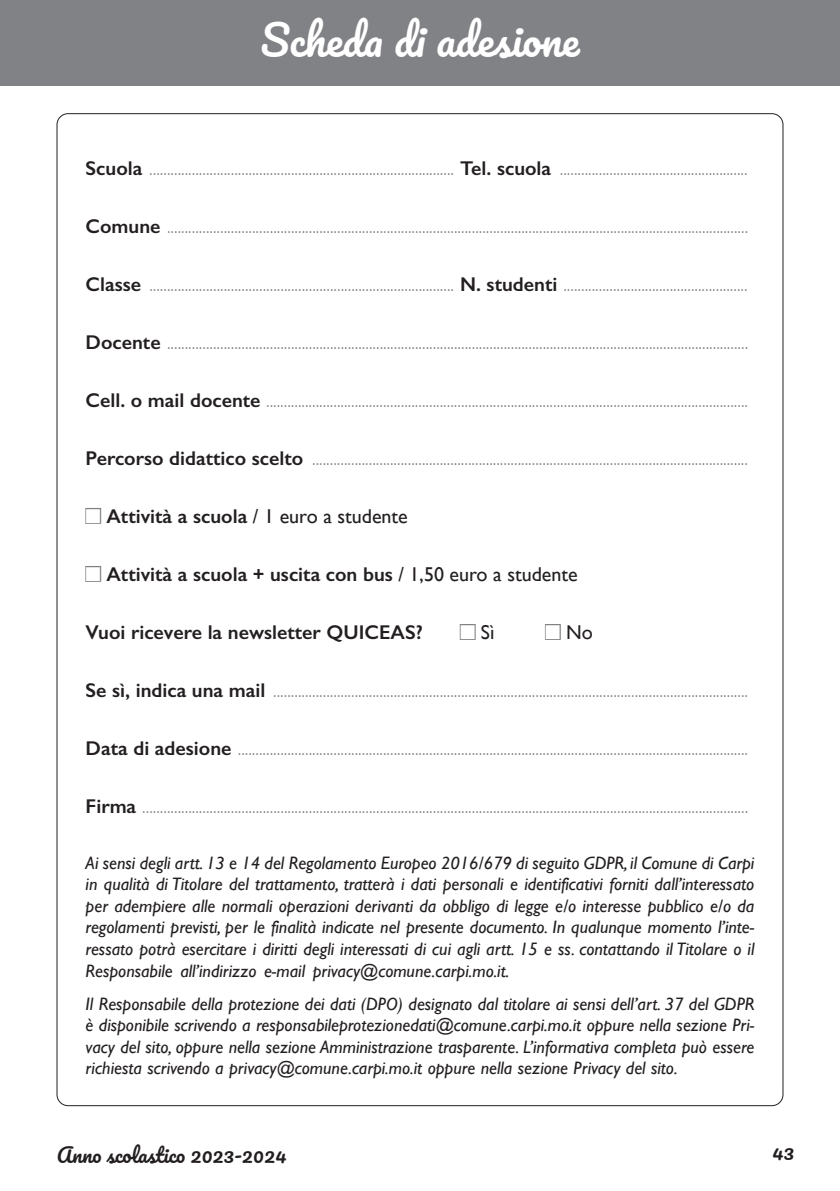
<style>
.page{position:relative;width:840px;height:1191px;background:#fff}
.page>*{position:absolute;margin:0;border:0;box-sizing:border-box;transform-origin:0 0}
.Titolo{font:42px "Pacifico";color:#fff}
.t1{font:300 20px "Gill Sans";color:#808285}
.t2{font:600 20px "Gill Sans";color:#231f20}
.t3{font:20px "Pacifico";color:#231f20}
.t4{font:20px "Gill Sans";color:#231f20}
.t5{font:italic 18px/21.6px "Gill Sans";color:#231f20;text-align:justify}
.s1{font-weight:600;color:#231f20}
.s2{color:#808285}
.s3{font-weight:400}
</style>
<div class="page">
<div style="left:0;top:0;width:839px;height:85px;background:#808285"></div>
<p class="Titolo" style="left:260px;top:18px;width:320px">Scheda di adesione</p>
<p class="t1" style="left:86px;top:152px;width:663px"><span class="s1">Scuola</span> ...................................................................................... <span class="s1">Tel. scuola</span> .....................................................</p>
<p class="t1" style="left:86px;top:210px;width:663px"><span class="s1">Comune</span> ....................................................................................................................................................................</p>
<p class="t1" style="left:86px;top:268px;width:663px"><span class="s1">Classe</span> ...................................................................................... <span class="s1">N. studenti</span> ....................................................</p>
<p class="t1" style="left:86px;top:326px;width:663px"><span class="s1">Docente</span> ....................................................................................................................................................................</p>
<p class="t1" style="left:86px;top:384px;width:663px"><span class="s1">Cell. o mail docente</span> ........................................................................................................................................</p>
<p class="t1" style="left:86px;top:442px;width:663px"><span class="s1">Percorso didattico scelto</span> ...........................................................................................................................</p>
<p class="t2" style="left:86px;top:504px;width:323px"><span class="s2">■</span> Attività a scuola <span class="s3">/ 1 euro a studente</span></p>
<p class="t2" style="left:86px;top:562px;width:493px"><span class="s2">■</span> Attività a scuola + uscita con bus <span class="s3">/ 1,50 euro a studente</span></p>
<p class="t2" style="left:86px;top:620px;width:338px">Vuoi ricevere la newsletter QUICEAS?</p>
<p class="t4" style="left:460px;top:620px;width:36px"><span class="s2">■</span> Sì</p>
<p class="t4" style="left:545px;top:620px;width:49px"><span class="s2">■</span> No</p>
<p class="t1" style="left:86px;top:674px;width:663px"><span class="s1">Se sì, indica una mail</span> ......................................................................................................................................</p>
<p class="t1" style="left:86px;top:732px;width:663px"><span class="s1">Data di adesione</span> ................................................................................................................................................</p>
<p class="t1" style="left:86px;top:790px;width:663px"><span class="s1">Firma</span> ...........................................................................................................................................................................</p>
<p class="t5" style="left:86px;top:851px;width:670px">Ai sensi degli artt. 13 e 14 del Regolamento Europeo 2016/679 di seguito GDPR, il Comune di Carpi in qualità di Titolare del trattamento, tratterà i dati personali e identificativi forniti dall’interessato per adempiere alle normali operazioni derivanti da obbligo di legge e/o interesse pubblico e/o da regolamenti previsti, per le finalità indicate nel presente documento. In qualunque momento l’inte&shy;ressato potrà esercitare i diritti degli interessati di cui agli artt. 15 e ss. contattando il Titolare o il Responsabile all’indirizzo e-mail privacy@comune.carpi.mo.it.</p>
<p class="t5" style="left:86px;top:992px;width:670px">Il Responsabile della protezione dei dati (DPO) designato dal titolare ai sensi dell’art. 37 del GDPR è disponibile scrivendo a responsabileprotezionedati@comune.carpi.mo.it oppure nella sezione Pri&shy;vacy del sito, oppure nella sezione Amministrazione trasparente. L’informativa completa può essere richiesta scrivendo a privacy@comune.carpi.mo.it oppure nella sezione Privacy del sito.</p>
<p class="t3" style="left:57px;top:1144px;width:231px">Anno scolastico 2023-2024</p>
<p class="t3" style="left:771px;top:1141px;width:23px">43</p>
</div>
